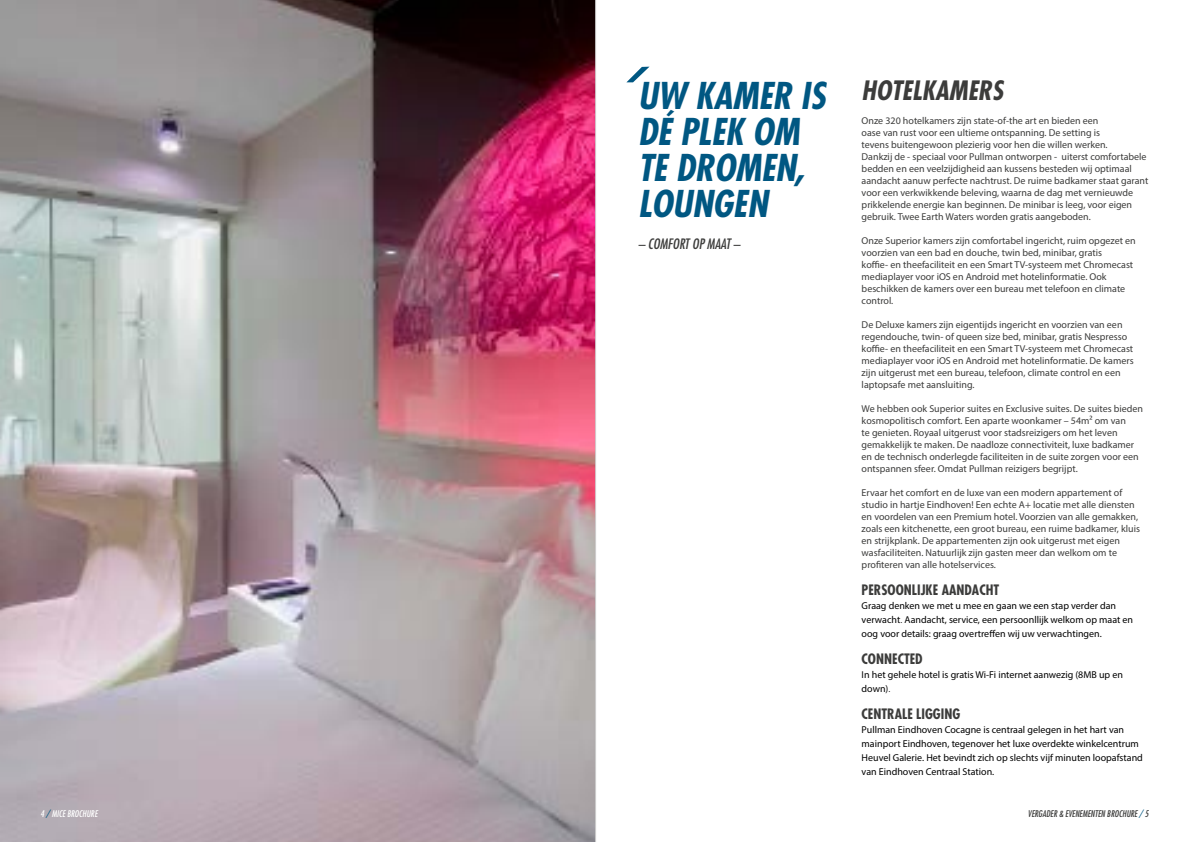
<style>
.page{position:relative;width:1191px;height:842px;background:#fff}
.page>*{position:absolute;margin:0;border:0;box-sizing:border-box;transform-origin:0 0}
.t1{font:italic 700 condensed 36px/36px "Futura Std";color:#005782}
.t2{font:italic 700 condensed 26px "Futura Std";color:#3c3c3b}
.t3{font:700 condensed 14px "Futura Std";color:#3c3c3b}
.t4{font:italic condensed 14px "Futura Std";color:#3c3c3b}
.t5{font:10px/12px "Myriad Pro";color:#3c3c3b}
.t6{font:10px/14px "Myriad Pro";color:#000}
.t7{font:italic condensed 9px "Futura Std";color:#3c3c3b}
.t8{font:italic condensed 9px "Futura Std";color:#fff}
.s1{font-family:"Futura Std";font-weight:300;font-stretch:condensed}
.s2{color:#005782}
</style>
<div class="page">
<img style="left:0;top:0;width:595px;height:842px">
<svg style="left:627px;top:67px;width:22px;height:15px"></svg>
<hr style="left:595px;top:0;width:1px;height:842px;background:#d0d0d0">
<h1 class="t1" style="left:638px;top:78px;width:189px">UW KAMER IS<br>DÉ PLEK OM<br>TE DROMEN,<br>LOUNGEN</h1>
<h3 class="t4" style="left:638px;top:235px;width:104px">– COMFORT OP MAAT –</h3>
<h2 class="t2" style="left:861px;top:75px;width:143px">HOTELKAMERS</h2>
<p class="t5" style="left:861px;top:115px;width:288px">Onze 320 hotelkamers zijn state-of-the art en bieden een<br>oase van rust voor een ultieme ontspanning. De setting is<br>tevens buitengewoon plezierig voor hen die willen werken.<br>Dankzij de - speciaal voor Pullman ontworpen - uiterst comfortabele bedden en een veelzijdigheid aan kussens besteden wij optimaal aandacht aanuw perfecte nachtrust. De ruime badkamer staat garant voor een verkwikkende beleving, waarna de dag met vernieuwde prikkelende energie kan beginnen. De minibar is leeg, voor eigen gebruik. Twee Earth Waters worden gratis aangeboden.</p>
<p class="t5" style="left:861px;top:235px;width:276px">Onze Superior kamers zijn comfortabel ingericht, ruim opgezet en voorzien van een bad en douche, twin bed, minibar, gratis<br>koffie- en theefaciliteit en een Smart TV-systeem met Chromecast mediaplayer voor iOS en Android met hotelinformatie. Ook beschikken de kamers over een bureau met telefoon en climate control.</p>
<p class="t5" style="left:861px;top:319px;width:273px">De Deluxe kamers zijn eigentijds ingericht en voorzien van een regendouche, twin- of queen size bed, minibar, gratis Nespresso koffie- en theefaciliteit en een Smart TV-systeem met Chromecast mediaplayer voor iOS en Android met hotelinformatie. De kamers zijn uitgerust met een bureau, telefoon, climate control en een laptopsafe met aansluiting.</p>
<p class="t5" style="left:861px;top:403px;width:283px">We hebben ook Superior suites en Exclusive suites. De suites bieden kosmopolitisch comfort. Een aparte woonkamer – 54m² om van<br>te genieten. Royaal uitgerust voor stadsreizigers om het leven gemakkelijk te maken. De naadloze connectiviteit, luxe badkamer en de technisch onderlegde faciliteiten in de suite zorgen voor een ontspannen sfeer. Omdat Pullman reizigers begrijpt.</p>
<p class="t5" style="left:861px;top:487px;width:280px">Ervaar het comfort en de luxe van een modern appartement of studio in hartje Eindhoven! Een echte A+ locatie met alle diensten en voordelen van een Premium hotel. Voorzien van alle gemakken, zoals een kitchenette, een groot bureau, een ruime badkamer, kluis en strijkplank. De appartementen zijn ook uitgerust met eigen wasfaciliteiten. Natuurlijk zijn gasten meer dan welkom om te profiteren van alle hotelservices.</p>
<h3 class="t3" style="left:861px;top:582px;width:139px">PERSOONLIJKE AANDACHT</h3>
<p class="t6" style="left:861px;top:599px;width:273px">Graag denken we met u mee en gaan we een stap verder dan verwacht<span class="s1">.</span> Aandacht, service, een persoonllijk welkom op maat en oog voor details: graag overtreffen wij uw verwachtingen.</p>
<h3 class="t3" style="left:861px;top:651px;width:63px">CONNECTED</h3>
<p class="t6" style="left:861px;top:668px;width:263px">In het gehele hotel is gratis Wi-Fi internet aanwezig (8MB up en down)<span class="s1">.</span></p>
<h3 class="t3" style="left:861px;top:706px;width:100px">CENTRALE LIGGING</h3>
<p class="t6" style="left:861px;top:723px;width:283px">Pullman Eindhoven Cocagne is centraal gelegen in het hart van mainport Eindhoven, tegenover het luxe overdekte winkelcentrum Heuvel Galerie. Het bevindt zich op slechts vijf minuten loopafstand van Eindhoven Centraal Station.</p>
<p class="t8" style="left:41px;top:809px;width:58px">4 <span class="s2">/</span> MICE BROCHURE</p>
<p class="t7" style="left:1027px;top:809px;width:122px">VERGADER &amp; EVENEMENTEN BROCHURE <span class="s2">/</span> 5</p>
</div>
